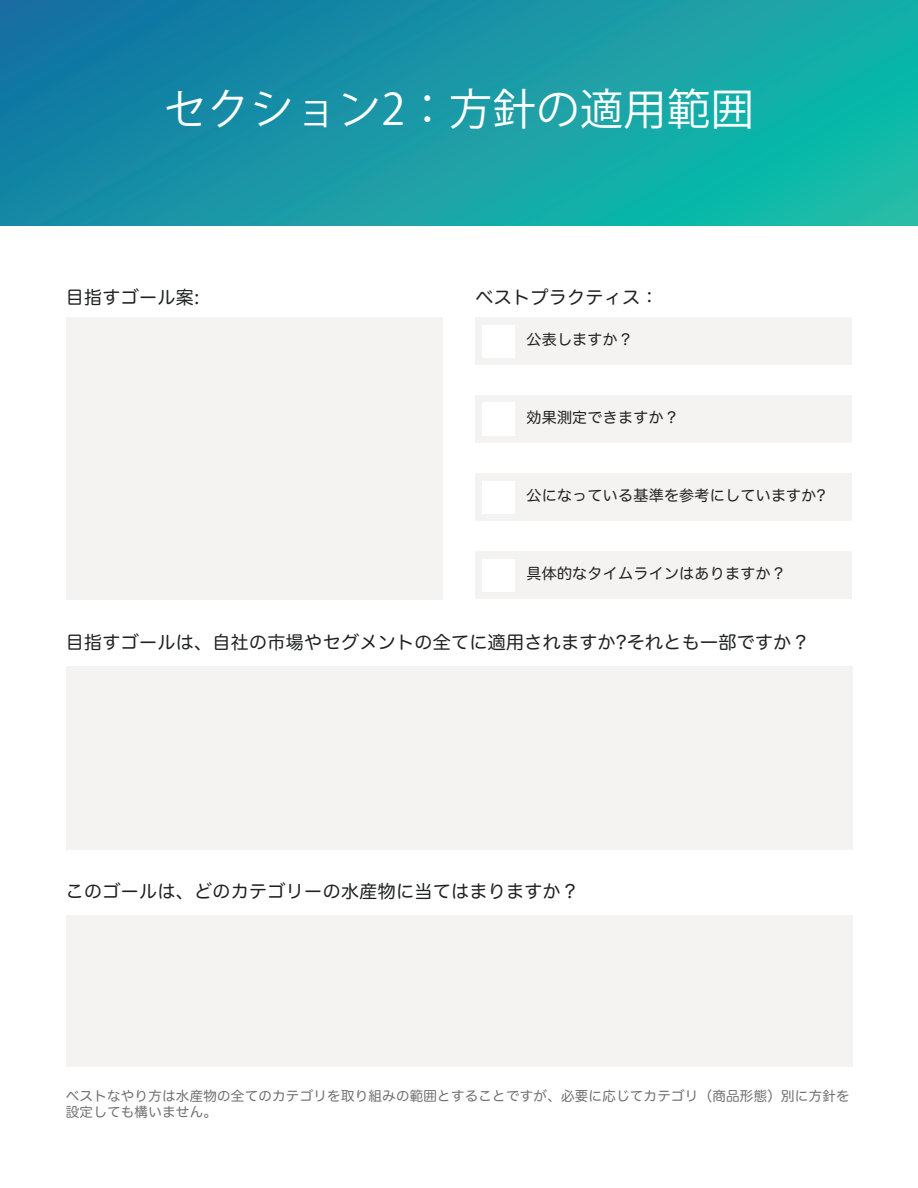
<style>
.page{position:relative;width:918px;height:1188px;background:#fff}
.page>*{position:absolute;margin:0;border:0;box-sizing:border-box;transform-origin:0 0}
.t1{font:43.2px "Koz Go Pr 6 N";letter-spacing:.01em;color:#fff}
.t2{font:18px "Hira Maru Pro N W4";letter-spacing:.02em;color:#1f2020}
.t3{font:15px "Hira Maru Pro N W4";letter-spacing:.02em;color:#1f2020}
.t4{font:13.5px/16.2px "Hira Maru Pro N W4";letter-spacing:.02em;color:#707070}
</style>
<div class="page">
<svg style="left:0;top:0;width:918px;height:226px;background:#1598a6"></svg>
<div style="left:66px;top:667px;width:786px;height:183px;background:#f4f3f2"></div>
<div style="left:66px;top:915px;width:786px;height:152px;background:#f4f3f2"></div>
<div style="left:66px;top:317px;width:377px;height:282px;background:#f4f3f2"></div>
<div style="left:475px;top:317px;width:377px;height:48px;background:#f4f3f2"></div>
<div style="left:482px;top:325px;width:33px;height:33px;background:#fff"></div>
<div style="left:475px;top:395px;width:377px;height:48px;background:#f4f3f2"></div>
<div style="left:482px;top:403px;width:33px;height:33px;background:#fff"></div>
<div style="left:475px;top:473px;width:377px;height:48px;background:#f4f3f2"></div>
<div style="left:482px;top:481px;width:33px;height:33px;background:#fff"></div>
<div style="left:475px;top:551px;width:377px;height:48px;background:#f4f3f2"></div>
<div style="left:482px;top:559px;width:33px;height:33px;background:#fff"></div>
<h1 class="t1" style="left:164px;top:84px;width:592px">セクション2：方針の適用範囲</h1>
<p class="t2" style="left:66px;top:282px;width:135px">目指すゴール案:</p>
<p class="t2" style="left:475px;top:282px;width:185px">ベストプラクティス：</p>
<p class="t3" style="left:526px;top:326px;width:108px">公表しますか？</p>
<p class="t3" style="left:526px;top:404px;width:154px">効果測定できますか？</p>
<p class="t3" style="left:526px;top:482px;width:301px">公になっている基準を参考にしていますか?</p>
<p class="t3" style="left:526px;top:561px;width:261px">具体的なタイムラインはありますか？</p>
<p class="t2" style="left:66px;top:627px;width:746px">目指すゴールは、自社の市場やセグメントの全てに適用されますか?それとも一部ですか？</p>
<p class="t2" style="left:66px;top:876px;width:515px">このゴールは、どのカテゴリーの水産物に当てはまりますか？</p>
<p class="t4" style="left:66px;top:1087px;width:785px">ベストなやり方は水産物の全てのカテゴリを取り組みの範囲とすることですが、必要に応じてカテゴリ（商品形態）別に方針を設定しても構いません。</p>
</div>
